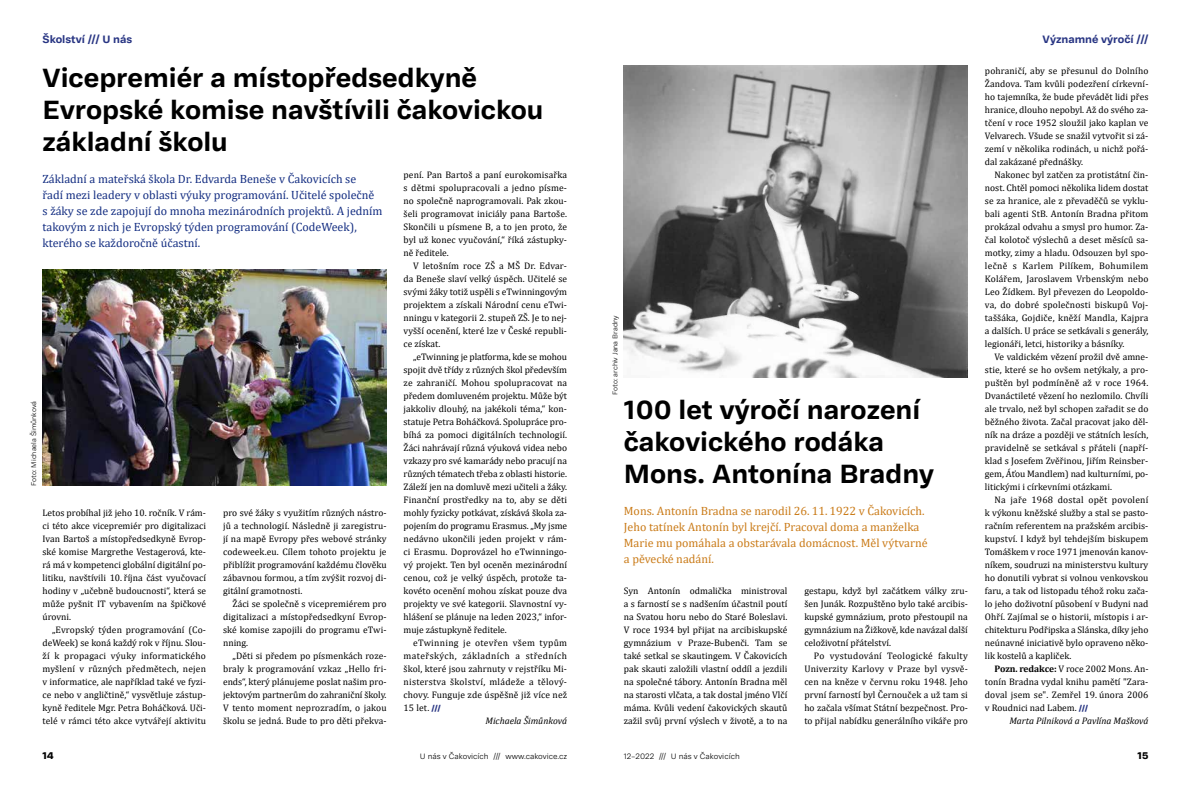
<style>
.page{position:relative;width:1191px;height:794px;background:#fff}
.page>*{position:absolute;margin:0;border:0;box-sizing:border-box;transform-origin:0 0}
.t1{font:700 27px/32px "Adapter PE Text";color:#000}
.t2{font:12px/16px "Cambria";color:#142e82}
.t3{font:12px/16px "Cambria";color:#ca7b18}
.t4{font:700 11px "Adapter PE Text";color:#283583}
.t5{font:10px "Adapter PE Text Eb";color:#000}
.t6{font:9.5px/13px "Cambria";color:#000;text-align:justify}
.t7{font:italic 9.5px "Cambria";color:#000}
.t8{font:9.5px "Cambria";letter-spacing:.025em;color:#000}
.t9{font:9.5px "Cambria";letter-spacing:.04em;color:#000}
.t10{font:9.5px "Cambria";letter-spacing:.03em;color:#000}
.t11{font:300 8px "Adapter PE Text";color:#000}
.t12{font:300 7px "Adapter PE Text";color:#000}
.s1{font-family:"Adapter PE Text Eb";font-size:8px;color:#283583}
.s2{font-weight:700}
</style>
<div class="page">
<img style="left:43px;top:270px;width:343px;height:215px">
<img style="left:624px;top:65px;width:344px;height:313px">
<p class="t4" style="left:43px;top:30px;width:91px">Školství /// U nás</p>
<h1 class="t1" style="left:43px;top:59px;width:502px">Vicepremiér a místopředsedkyně<br>Evropské komise navštívili čakovickou základní školu</h1>
<p class="t2" style="left:43px;top:171px;width:341px">Základní a mateřská škola Dr. Edvarda Beneše v Čakovicích se<br>řadí mezi leadery v oblasti výuky programování. Učitelé společně<br>s žáky se zde zapojují do mnoha mezinárodních projektů. A jedním takovým z nich je Evropský týden programování (CodeWeek), kterého se každoročně účastní.</p>
<p class="t12" style="left:29px;top:485px;width:86px;rotate:-90deg">Foto: Michaela Šimůnková</p>
<p class="t6" style="left:43px;top:506px;width:165px">Letos probíhal již jeho 10. ročník. V rám&shy;ci této akce vicepremiér pro digitalizaci Ivan Bartoš a místopředsedkyně Evrop&shy;ské komise Margrethe Vestagerová, kte&shy;rá má v kompetenci globální digitální po&shy;litiku, navštívili 10. října část vyučovací hodiny v „učebně budoucnosti“, která se může pyšnit IT vybavením na špičkové úrovni.</p>
<p class="t6" style="left:43px;top:623px;width:165px;text-indent:10px">„Evropský týden programování (Co&shy;deWeek) se koná každý rok v říjnu. Slou&shy;ží k propagaci výuky informatického myšlení v různých předmětech, nejen v informatice, ale například také ve fyzi&shy;ce nebo v angličtině,“ vysvětluje zástup&shy;kyně ředitele Mgr. Petra Boháčková. Uči&shy;telé v rámci této akce vytvářejí aktivitu</p>
<p class="t6" style="left:223px;top:506px;width:165px">pro své žáky s využitím různých nástro&shy;jů a technologií. Následně ji zaregistru&shy;jí na mapě Evropy přes webové stránky codeweek.eu. Cílem tohoto projektu je přiblížit programování každému člověku zábavnou formou, a tím zvýšit rozvoj di&shy;gitální gramotnosti.</p>
<p class="t6" style="left:223px;top:597px;width:165px;text-indent:10px">Žáci se společně s vicepremiérem pro digitalizaci a místopředsedkyní Evrop&shy;ské komise zapojili do programu eTwi&shy;nning.</p>
<p class="t6" style="left:223px;top:649px;width:165px;text-indent:10px">„Děti si předem po písmenkách roze&shy;braly k programování vzkaz „Hello fri&shy;ends“, který plánujeme poslat našim pro&shy;jektovým partnerům do zahraniční školy.<br>V tento moment neprozradím, o jakou školu se jedná. Bude to pro děti překva-</p>
<p class="t6" style="left:403px;top:168px;width:165px">pení. Pan Bartoš a paní eurokomisařka s dětmi spolupracovali a jedno písme&shy;no společně naprogramovali. Pak zkou&shy;šeli programovat iniciály pana Bartoše.<br>Skončili u písmene B, a to jen proto, že byl už konec vyučování,“ říká zástupky&shy;ně ředitele.</p>
<p class="t6" style="left:403px;top:259px;width:165px;text-indent:9px">V letošním roce ZŠ a MŠ Dr. Edvar&shy;da Beneše slaví velký úspěch. Učitelé se svými žáky totiž uspěli s eTwinningovým projektem a získali Národní cenu eTwi&shy;nningu v kategorii 2. stupeň ZŠ. Je to nej&shy;vyšší ocenění, které lze v České republi&shy;ce získat.</p>
<p class="t6" style="left:403px;top:350px;width:165px;text-indent:10px">„eTwinning je platforma, kde se mohou spojit dvě třídy z různých škol především ze zahraničí. Mohou spolupracovat na předem domluveném projektu. Může být jakkoliv dlouhý, na jakékoli téma,“ kon&shy;statuje Petra Boháčková. Spolupráce pro&shy;bíhá za pomoci digitálních technologií.<br>Žáci nahrávají různá výuková videa nebo vzkazy pro své kamarády nebo pracují na různých tématech třeba z oblasti historie.<br>Záleží jen na domluvě mezi učiteli a žáky.<br>Finanční prostředky na to, aby se děti mohly fyzicky potkávat, získává škola za&shy;pojením do programu Erasmus. „My jsme nedávno ukončili jeden projekt v rám&shy;ci Erasmu. Doprovázel ho eTwinningo&shy;vý projekt. Ten byl oceněn mezinárodní cenou, což je velký úspěch, protože ta&shy;kovéto ocenění mohou získat pouze dva projekty ve své kategorii. Slavnostní vy&shy;hlášení se plánuje na leden 2023,“ infor&shy;muje zástupkyně ředitele.</p>
<p class="t10" style="left:413px;top:636px;width:155px">eTwinning je otevřen všem typům</p>
<p class="t9" style="left:403px;top:649px;width:165px">mateřských, základních a středních</p>
<p class="t6" style="left:403px;top:662px;width:165px">škol, které jsou zahrnuty v rejstříku Mi-</p>
<p class="t8" style="left:403px;top:675px;width:165px">nisterstva školství, mládeže a tělový-</p>
<p class="t6" style="left:403px;top:688px;width:165px">chovy. Funguje zde úspěšně již více než</p>
<p class="t6" style="left:403px;top:701px;width:39px">15 let. <span class="s1">///</span></p>
<p class="t7" style="left:485px;top:714px;width:83px">Michaela Šimůnková</p>
<p class="t12" style="left:610px;top:395px;width:81px;rotate:-90deg">Foto: archiv Jana Bradny</p>
<h1 class="t1" style="left:624px;top:391px;width:312px">100 let výročí narození čakovického rodáka<br>Mons. Antonína Bradny</h1>
<p class="t3" style="left:624px;top:503px;width:305px">Mons. Antonín Bradna se narodil 26. 11. 1922 v Čakovicích.<br>Jeho tatínek Antonín byl krejčí. Pracoval doma a manželka Marie mu pomáhala a obstarávala domácnost. Měl výtvarné a pěvecké nadání.</p>
<p class="t6" style="left:624px;top:584px;width:165px">Syn Antonín odmalička ministroval a s farností se s nadšením účastnil poutí na Svatou horu nebo do Staré Boleslavi.<br>V roce 1934 byl přijat na arcibiskupské gymnázium v Praze-Bubenči. Tam se také setkal se skautingem. V Čakovicích pak skauti založili vlastní oddíl a jezdili na společné tábory. Antonín Bradna měl na starosti vlčata, a tak dostal jméno Vlčí máma. Kvůli vedení čakovických skautů zažil svůj první výslech v životě, a to na</p>
<p class="t6" style="left:804px;top:584px;width:165px">gestapu, když byl začátkem války zru&shy;šen Junák. Rozpuštěno bylo také arcibis&shy;kupské gymnázium, proto přestoupil na gymnázium na Žižkově, kde navázal další celoživotní přátelství.</p>
<p class="t6" style="left:804px;top:649px;width:165px;text-indent:10px">Po vystudování Teologické fakulty Univerzity Karlovy v Praze byl vysvě&shy;cen na kněze v červnu roku 1948. Jeho první farností byl Černouček a už tam si ho začala všímat Státní bezpečnost. Pro&shy;to přijal nabídku generálního vikáře pro</p>
<p class="t4" style="left:1042px;top:30px;width:107px">Významné výročí ///</p>
<p class="t6" style="left:985px;top:64px;width:165px">pohraničí, aby se přesunul do Dolního Žandova. Tam kvůli podezření církevní&shy;ho tajemníka, že bude převádět lidi přes hranice, dlouho nepobyl. Až do svého za&shy;tčení v roce 1952 sloužil jako kaplan ve Velvarech. Všude se snažil vytvořit si zá&shy;zemí v několika rodinách, u nichž pořá&shy;dal zakázané přednášky.</p>
<p class="t6" style="left:985px;top:168px;width:165px;text-indent:10px">Nakonec byl zatčen za protistátní čin&shy;nost. Chtěl pomoci několika lidem dostat se za hranice, ale z převaděčů se vyklu&shy;bali agenti StB. Antonín Bradna přitom prokázal odvahu a smysl pro humor. Za&shy;čal kolotoč výslechů a deset měsíců sa&shy;motky, zimy a hladu. Odsouzen byl spo&shy;lečně s Karlem Pilíkem, Bohumilem Kolářem, Jaroslavem Vrbenským nebo Leo Žídkem. Byl převezen do Leopoldo&shy;va, do dobré společnosti biskupů Voj&shy;taššáka, Gojdiče, kněží Mandla, Kajpra a dalších. U práce se setkávali s generály, legionáři, letci, historiky a básníky.</p>
<p class="t6" style="left:985px;top:350px;width:165px;text-indent:10px">Ve valdickém vězení prožil dvě amne&shy;stie, které se ho ovšem netýkaly, a pro&shy;puštěn byl podmíněně až v roce 1964.<br>Dvanáctileté vězení ho nezlomilo. Chvíli ale trvalo, než byl schopen zařadit se do běžného života. Začal pracovat jako děl&shy;ník na dráze a později ve státních lesích, pravidelně se setkával s přáteli (napří&shy;klad s Josefem Zvěřinou, Jiřím Reinsber&shy;gem, Áťou Mandlem) nad kulturními, po&shy;litickými i církevními otázkami.</p>
<p class="t6" style="left:985px;top:493px;width:165px;text-indent:10px">Na jaře 1968 dostal opět povolení k výkonu kněžské služby a stal se pasto&shy;račním referentem na pražském arcibis&shy;kupství. I když byl tehdejším biskupem Tomáškem v roce 1971 jmenován kanov&shy;níkem, soudruzi na ministerstvu kultury ho donutili vybrat si volnou venkovskou faru, a tak od listopadu téhož roku zača&shy;lo jeho doživotní působení v Budyni nad Ohří. Zajímal se o historii, místopis i ar&shy;chitekturu Podřipska a Slánska, díky jeho neúnavné iniciativě bylo opraveno něko&shy;lik kostelů a kapliček.</p>
<p class="t6" style="left:985px;top:662px;width:165px;text-indent:10px"><span class="s2">Pozn. redakce:</span> V roce 2002 Mons. An&shy;tonín Bradna vydal knihu pamětí "Zara&shy;doval jsem se". Zemřel 19. února 2006 v Roudnici nad Labem. <span class="s1">///</span></p>
<p class="t7" style="left:1009px;top:714px;width:141px">Marta Pilniková a Pavlína Mašková</p>
<p class="t5" style="left:43px;top:747px;width:13px">14</p>
<p class="t11" style="left:420px;top:750px;width:149px">U nás v Čakovicích /// www.cakovice.cz</p>
<p class="t11" style="left:624px;top:750px;width:117px">12–2022 /// U nás v Čakovicích</p>
<p class="t5" style="left:1137px;top:747px;width:12px">15</p>
</div>
